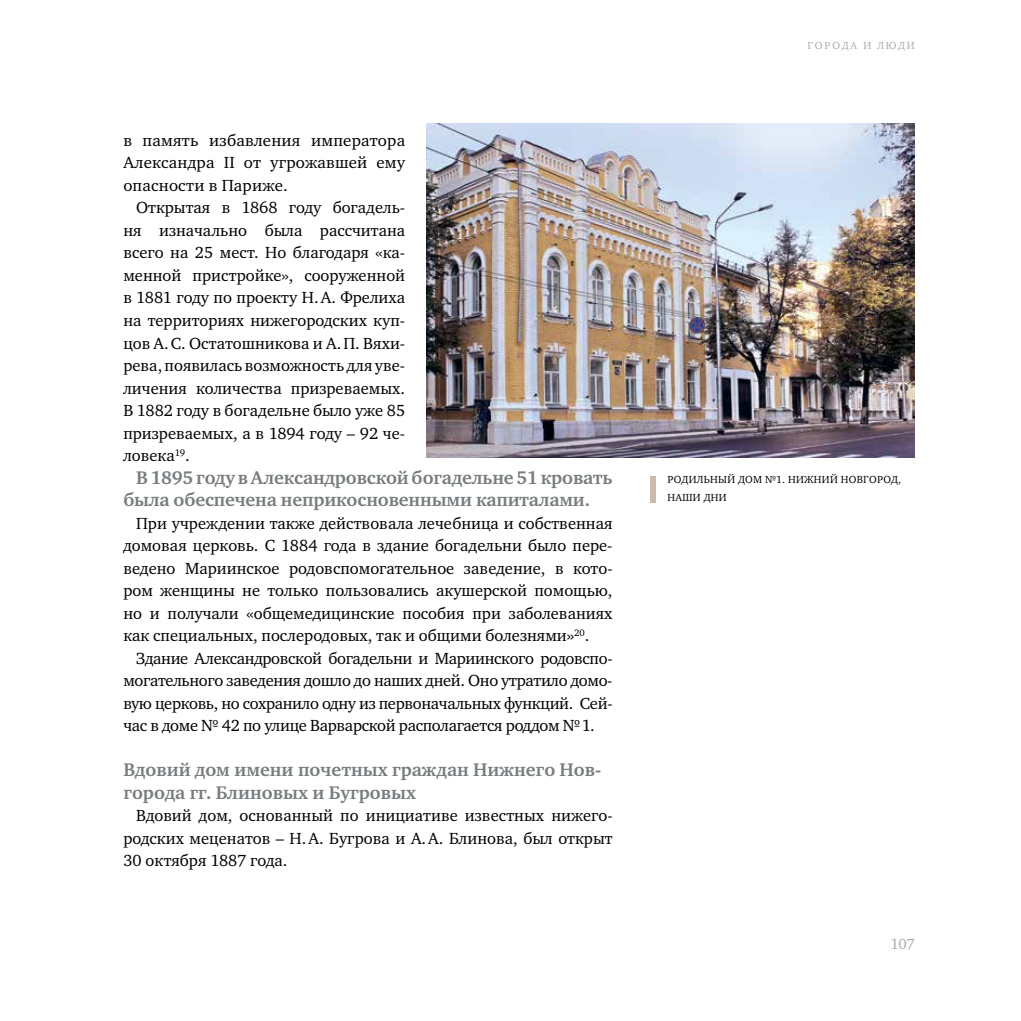
<style>
.page{position:relative;width:1021px;height:1021px;background:#fff}
.page>*{position:absolute;margin:0;border:0;box-sizing:border-box;transform-origin:0 0}
.t1{font:700 18.75px/22.5px "Charter ITC";color:#777c7e}
.t2{font:16.5px/22.5px "Charter ITC";color:#000;text-align:justify}
.t3{font:15px "Charter ITC";color:#aaacae}
.t4{font:10.5px/18px "Charter ITC";letter-spacing:.03em;color:#000}
.t5{font:10.5px "Charter ITC";letter-spacing:.18em;color:#aaacae}
</style>
<div class="page">
<img style="left:426px;top:123px;width:488px;height:334px">
<div style="left:651px;top:476px;width:5px;height:26px;background:#cbbbac"></div>
<p class="t2" style="left:123px;top:129px;width:283px">в память избавления императора Александра II от угрожавшей ему опасности в Париже.</p>
<p class="t2" style="left:123px;top:196px;width:283px;text-indent:13px">Открытая в 1868 году богадель‑ ня изначально была рассчитана всего на 25 мест. Но благодаря «ка‑ менной пристройке», сооруженной в 1881 году по проекту Н.А. Фрелиха на территориях нижегородских куп‑ цов А.С. Остатошникова и А.П. Вяхи‑ рева, появилась возможность для уве‑ личения количества призреваемых.<br>В 1882 году в богадельне было уже 85 призреваемых, а в 1894 году – 92 че‑ ловека<sup>19</sup>.</p>
<p class="t1" style="left:123px;top:466px;width:490px;text-indent:13px">В 1895 году в Александровской богадельне 51 кровать была обеспечена неприкосновенными капиталами.</p>
<p class="t2" style="left:123px;top:511px;width:490px;text-indent:13px">При учреждении также действовала лечебница и собственная домовая церковь. С 1884 года в здание богадельни было пере‑ ведено Мариинское родовспомогательное заведение, в кото‑ ром женщины не только пользовались акушерской помощью, но и получали «общемедицинские пособия при заболеваниях как специальных, послеродовых, так и общими болезнями»<sup>20</sup>.</p>
<p class="t2" style="left:123px;top:646px;width:490px;text-indent:13px">Здание Александровской богадельни и Мариинского родовспо‑ могательного заведения дошло до наших дней. Оно утратило домо‑ вую церковь, но сохранило одну из первоначальных функций. Сей‑ час в доме № 42 по улице Варварской располагается роддом №1.</p>
<p class="t1" style="left:123px;top:758px;width:479px">Вдовий дом имени почетных граждан Нижнего Нов&shy;города гг. Блиновых и Бугровых</p>
<p class="t2" style="left:123px;top:804px;width:491px;text-indent:13px">Вдовий дом, основанный по инициативе известных нижего‑ родских меценатов – Н.А. Бугрова и А.А. Блинова, был открыт 30 октября 1887 года.</p>
<p class="t5" style="left:807px;top:38px;width:109px">ГОРОДА И ЛЮДИ</p>
<p class="t4" style="left:667px;top:470px;width:235px">РОДИЛЬНЫЙ ДОМ №1. НИЖНИЙ НОВГОРОД,<br>НАШИ ДНИ</p>
<p class="t3" style="left:890px;top:934px;width:26px">107</p>
</div>
